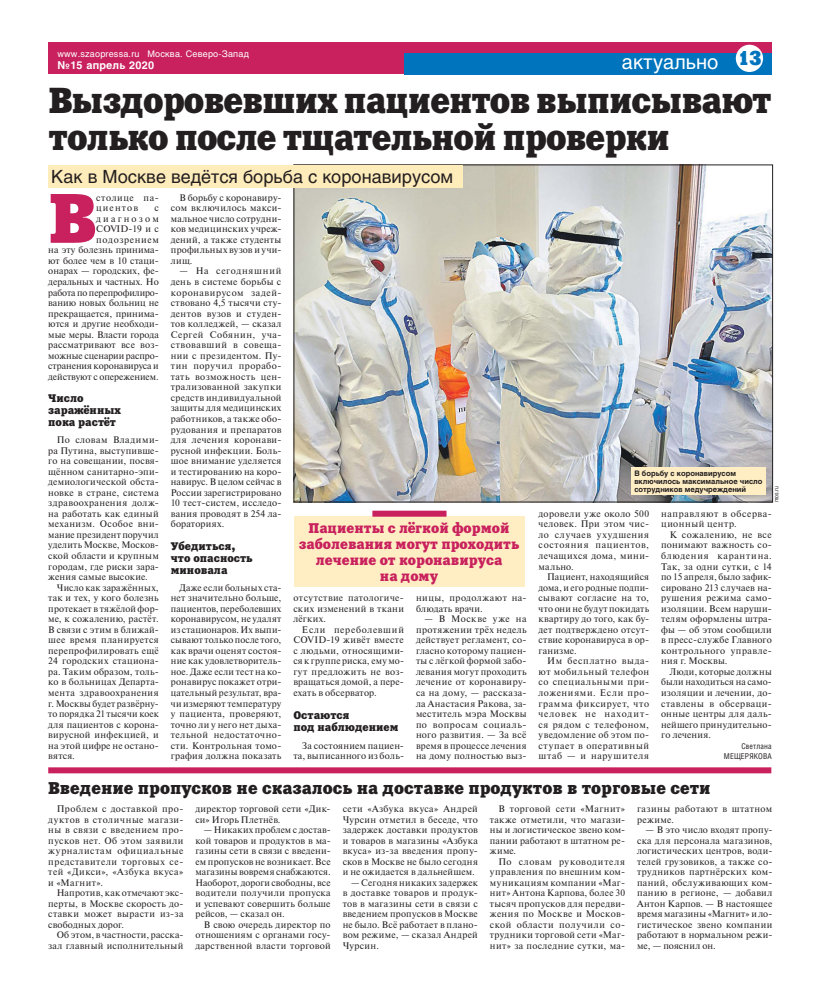
<style>
.page{position:relative;width:820px;height:993px;background:#fff}
.page>*{position:absolute;margin:0;border:0;box-sizing:border-box;transform-origin:0 0}
.t1{font:69.7px "Xenia C";color:#c8215d}
.t2{font:36px/37px "Xenia C";letter-spacing:-.03em;color:#231f20}
.t3{font:20px "Helios";color:#fff}
.t4{font:18px "Helios";color:#231f20}
.t5{font:17px "Xenia C";color:#231f20}
.t6{font:14px/16px "Xenia C";color:#c8215d;text-align:center}
.t7{font:11px/12px "Xenia C";color:#231f20}
.t8{font:700 10.7px "Helios";letter-spacing:.02em;color:#fff}
.t9{font:9.5px/10.5px "Newton C";letter-spacing:.025em;color:#231f20;text-align:justify}
.t10{font:9.5px/10.5px "Newton C";letter-spacing:.005em;color:#231f20;text-align:right}
.t11{font:9.5px/10.5px "Newton C";letter-spacing:.065em;color:#231f20}
.t12{font:9.5px/10.5px "Newton C";letter-spacing:.055em;color:#231f20}
.t13{font:9.5px/10.5px "Newton C";letter-spacing:.06em;color:#231f20}
.t14{font:9px "Helios";letter-spacing:.02em;color:#fff}
.t15{font:8px/10.5px "Helios Cond";letter-spacing:.02em;color:#231f20;text-align:right}
.t16{font:700 7.5px/8px "Helios";color:#231f20}
.t17{font:6px "Helios Cond";color:#231f20}
</style>
<div class="page">
<div style="left:48px;top:42px;width:723px;height:32px;background:#c8215d"></div>
<div style="left:404px;top:53px;width:367px;height:21px;background:#0074bc"></div>
<div style="left:735px;top:45px;width:27px;height:27px;background:#fff;border-radius:50%"></div>
<div style="left:48px;top:767px;width:723px;height:6px;background:#c8215d"></div>
<img style="left:295px;top:167px;width:475px;height:333px">
<div style="left:631px;top:467px;width:134px;height:28px;background:#ffedc4"></div>
<div style="left:293px;top:516px;width:231px;height:71px;background:#ffedc4"></div>
<div style="left:372px;top:510px;width:74px;height:6px;background:#c8215d"></div>
<div style="left:48px;top:165px;width:414px;height:22px;background:#ffecbb"></div>
<p class="t14" style="left:57px;top:48px;width:193px">www.szaopressa.ru Москва. Северо-Запад</p>
<p class="t8" style="left:57px;top:59px;width:98px">№15 апрель 2020</p>
<h3 class="t3" style="left:621px;top:50px;width:141px">актуально <sup>13</sup></h3>
<h2 class="t2" style="left:49px;top:87px;width:724px">Выздоровевших пациентов выписывают только после тщательной проверки</h2>
<h3 class="t4" style="left:51px;top:166px;width:403px">Как в Москве ведётся борьба с коронавирусом</h3>
<h1 class="t1" style="left:48px;top:194px;width:50px">В</h1>
<p class="t13" style="left:96px;top:193px;width:64px">столице па&shy;циентов</p>
<p class="t10" style="left:48px;top:203px;width:112px">с<br>диагнозом<br>COVID-19 и с подозрением<br>на эту болезнь принима&shy;ют более чем в 10 стаци&shy;онарах — городских, фе&shy;деральных и частных. Но работа по перепрофилиро&shy;ванию новых больниц не прекращается, принима&shy;ются и другие необходи&shy;мые меры. Власти города рассматривают все воз&shy;можные сценарии распро&shy;странения коронави руса и действуют с опережением.</p>
<p class="t7" style="left:48px;top:394px;width:74px">Число заражённых пока растёт</p>
<p class="t9" style="left:48px;top:435px;width:112px;text-indent:9px">По словам Владими&shy;ра Путина, выступивше&shy;го на совещании, посвя&shy;щённом санитарно-эпи&shy;демиологической обста&shy;новке в стране, система здравоохранения долж&shy;на работать как единый механизм. Особое вни&shy;мание президент поручил уделить Москве, Москов&shy;ской области и крупным городам, где риски зара&shy;жения самые высокие.</p>
<p class="t9" style="left:48px;top:583px;width:112px;text-indent:9px">Число как заражённых, так и тех, у кого болезнь протекает в тяжёлой фор&shy;ме, к сожалению, растёт.<br>В связи с этим в ближай&shy;шее время планируется перепрофилировать ещё 24 городских стациона&shy;ра. Таким образом, толь&shy;ко в больницах Департа&shy;мента здравоохранения г. Москвы будет развёрну&shy;то порядка 21 тысячи коек для пациентов с корона&shy;вирусной инфекцией, и на этой цифре не остано&shy;вятся.</p>
<p class="t9" style="left:171px;top:193px;width:112px;text-indent:9px">В борьбу с коронавиру&shy;сом включилось макси&shy;мальное число сотрудни&shy;ков медицинских учреж&shy;дений, а также студенты профильных вузов и учи&shy;лищ.</p>
<p class="t9" style="left:171px;top:267px;width:112px;text-indent:9px">— На сегодняшний день в системе борьбы с коронавирусом задей&shy;ствовано 4,5 тысячи сту&shy;дентов вузов и студен&shy;тов колледжей, — сказал Сергей Собянин, уча&shy;ствовавший в совеща&shy;нии с президентом. Пу&shy;тин поручил прорабо&shy;тать возможность цен&shy;трализованной закупки средств индивидуальной защиты для медицинских работников, а также обо&shy;рудования и препаратов для лечения коронави&shy;русной инфекции. Боль&shy;шое внимание уделяется и тестированию на коро&shy;навирус. В целом сейчас в России зарегистрировано 10 тест-систем, исследо&shy;вания проводят в 254 ла&shy;бораториях.</p>
<p class="t7" style="left:171px;top:541px;width:83px">Убедиться, что опасность миновала</p>
<p class="t9" style="left:171px;top:583px;width:112px;text-indent:9px">Даже если больных ста&shy;нет значительно больше, пациентов, переболевших коронавирусом, не удалят из стационаров. Их выпи&shy;сывают только после того, как врачи оценят состоя&shy;ние как удовлетворитель&shy;ное. Даже если тест на ко&shy;ронавирус покажет отри&shy;цательный результат, вра&shy;чи измеряют температуру у пациента, проверяют, точно ли у него нет дыха&shy;тельной недостаточно&shy;сти. Контрольная томо&shy;графия должна показать</p>
<h3 class="t6" style="left:299px;top:522px;width:222px">Пациенты с лёгкой формой заболевания могут проходить лечение от коронавируса<br>на дому</h3>
<p class="t9" style="left:293px;top:593px;width:112px">отсутствие патологиче&shy;ских изменений в ткани лёгких.</p>
<p class="t9" style="left:293px;top:625px;width:112px;text-indent:9px">Если переболевший COVID-19 живёт вместе с людьми, относящими&shy;ся к группе риска, ему мо&shy;гут предложить не воз&shy;вращаться домой, а пере&shy;ехать в обсерватор.</p>
<p class="t7" style="left:293px;top:710px;width:107px">Остаются<br>под наблюдением</p>
<p class="t9" style="left:293px;top:741px;width:112px;text-align:right">За состоянием пациен&shy;та, выписанного из боль-</p>
<p class="t9" style="left:416px;top:593px;width:112px">ницы, продолжают на&shy;блюдать врачи.</p>
<p class="t9" style="left:416px;top:614px;width:112px;text-indent:9px">— В Москве уже на протяжении трёх недель действует регламент, со&shy;гласно которому пациен&shy;ты с лёгкой формой забо&shy;левания могут проходить лечение от коронавиру&shy;са на дому, — рассказа&shy;ла Анастасия Ракова, за&shy;меститель мэра Москвы по вопросам социаль&shy;ного развития. — За всё время в процессе лечения на дому полностью выз-</p>
<p class="t16" style="left:634px;top:469px;width:129px">В борьбу с коронавирусом включилось максимальное число сотрудников медучреждений</p>
<p class="t17" style="left:773px;top:502px;width:18px;rotate:-90deg">mos.ru</p>
<p class="t9" style="left:538px;top:509px;width:112px">доровели уже около 500 человек. При этом чис&shy;ло случаев ухудшения состояния пациентов, лечащихся дома, мини&shy;мально.</p>
<p class="t9" style="left:538px;top:572px;width:112px;text-indent:9px">Пациент, находящийся дома, и его родные подпи&shy;сывают согласие на то, что они не будут покидать квартиру до того, как бу&shy;дет подтверждено отсут&shy;ствие коронавируса в ор&shy;ганизме.</p>
<p class="t9" style="left:538px;top:656px;width:112px;text-indent:9px">Им бесплатно выда&shy;ют мобильный телефон со специальными при&shy;ложениями. Если про&shy;грамма фиксирует, что человек не находит&shy;ся рядом с телефоном, уведомление об этом по&shy;ступает в оперативный штаб — и нарушителя</p>
<p class="t11" style="left:661px;top:509px;width:112px">направляют в обсерва&shy;ционный центр.</p>
<p class="t9" style="left:661px;top:530px;width:112px;text-indent:9px">К сожалению, не все понимают важность со&shy;блюдения карантина.<br>Так, за одни сутки, с 14 по 15 апреля, было зафик&shy;сировано 213 случаев на&shy;рушения режима само&shy;изоляции. Всем наруши&shy;телям оформлены штра&shy;фы — об этом сообщили в пресс-службе Главного контрольного управле&shy;ния г. Москвы.</p>
<p class="t9" style="left:661px;top:667px;width:112px;text-indent:9px">Люди, которые должны были находиться на само&shy;изоляции и лечении, до&shy;ставлены в обсерваци&shy;онные центры для даль&shy;нейшего принудительно&shy;го лечения.</p>
<p class="t15" style="left:723px;top:741px;width:49px">Светлана<br>МЕЩЕРЯКОВА</p>
<h3 class="t5" style="left:48px;top:782px;width:663px">Введение пропусков не сказалось на доставке продуктов в торговые сети</h3>
<p class="t9" style="left:48px;top:804px;width:137px;text-indent:9px">Проблем с доставкой про&shy;дуктов в столичные магази&shy;ны в связи с введением про&shy;пусков нет. Об этом заявили журналистам официальные представители торговых се&shy;тей «Дикси», «Азбука вкуса» и «Магнит».</p>
<p class="t9" style="left:48px;top:888px;width:137px;text-indent:9px">Напротив, как отмечают экс&shy;перты, в Москве скорость до&shy;ставки может вырасти из-за свободных дорог.</p>
<p class="t9" style="left:48px;top:930px;width:137px;text-align:right">Об этом, в частности, расска&shy;зал главный исполнительный</p>
<p class="t9" style="left:195px;top:804px;width:137px">директор торговой сети «Дик&shy;си» Игорь Плетнёв.</p>
<p class="t9" style="left:195px;top:825px;width:137px;text-indent:9px">— Никаких проблем с достав&shy;кой товаров и продуктов в ма&shy;газины сети в связи с введени&shy;ем пропусков не возникает. Все магазины вовремя снабжаются.<br>Наоборот, дороги свободны, все водители получили пропуска и успевают совершить больше рейсов, — сказал он.</p>
<p class="t9" style="left:195px;top:920px;width:137px;text-indent:9px">В свою очередь директор по отношениям с органами госу&shy;дарственной власти торговой</p>
<p class="t9" style="left:342px;top:804px;width:137px">сети «Азбука вкуса» Андрей Чурсин отметил в беседе, что задержек доставки продуктов и товаров в магазины «Азбука вкуса» из-за введения пропу&shy;сков в Москве не было сегодня и не ожидается в дальнейшем.</p>
<p class="t9" style="left:342px;top:877px;width:137px;text-indent:9px">— Сегодня никаких задержек в доставке товаров и продук&shy;тов в магазины сети в связи с введением пропусков в Москве не было. Всё работает в плано&shy;вом режиме, — сказал Андрей Чурсин.</p>
<p class="t9" style="left:489px;top:804px;width:137px;text-indent:9px">В торговой сети «Магнит» также отметили, что магази&shy;ны и логистическое звено ком&shy;пании работают в штатном ре&shy;жиме.</p>
<p class="t9" style="left:489px;top:856px;width:137px;text-indent:9px">По словам руководителя управления по внешним ком&shy;муникациям компании «Маг&shy;нит» Антона Карпова, более 30 тысяч пропусков для передви&shy;жения по Москве и Москов&shy;ской области получили со&shy;трудники торговой сети «Маг&shy;нит» за последние сутки, ма-</p>
<p class="t12" style="left:637px;top:804px;width:137px">газины работают в штатном режиме.</p>
<p class="t9" style="left:637px;top:825px;width:137px;text-indent:9px">— В это число входят пропу&shy;ска для персонала магазинов, логистических центров, води&shy;телей грузовиков, а также со&shy;трудников партнёрских ком&shy;паний, обслуживающих ком&shy;панию в регионе, — добавил Антон Карпов. — В настоящее время магазины «Магнит» и ло&shy;гистическое звено компании работают в нормальном режи&shy;ме, — пояснил он.</p>
</div>
